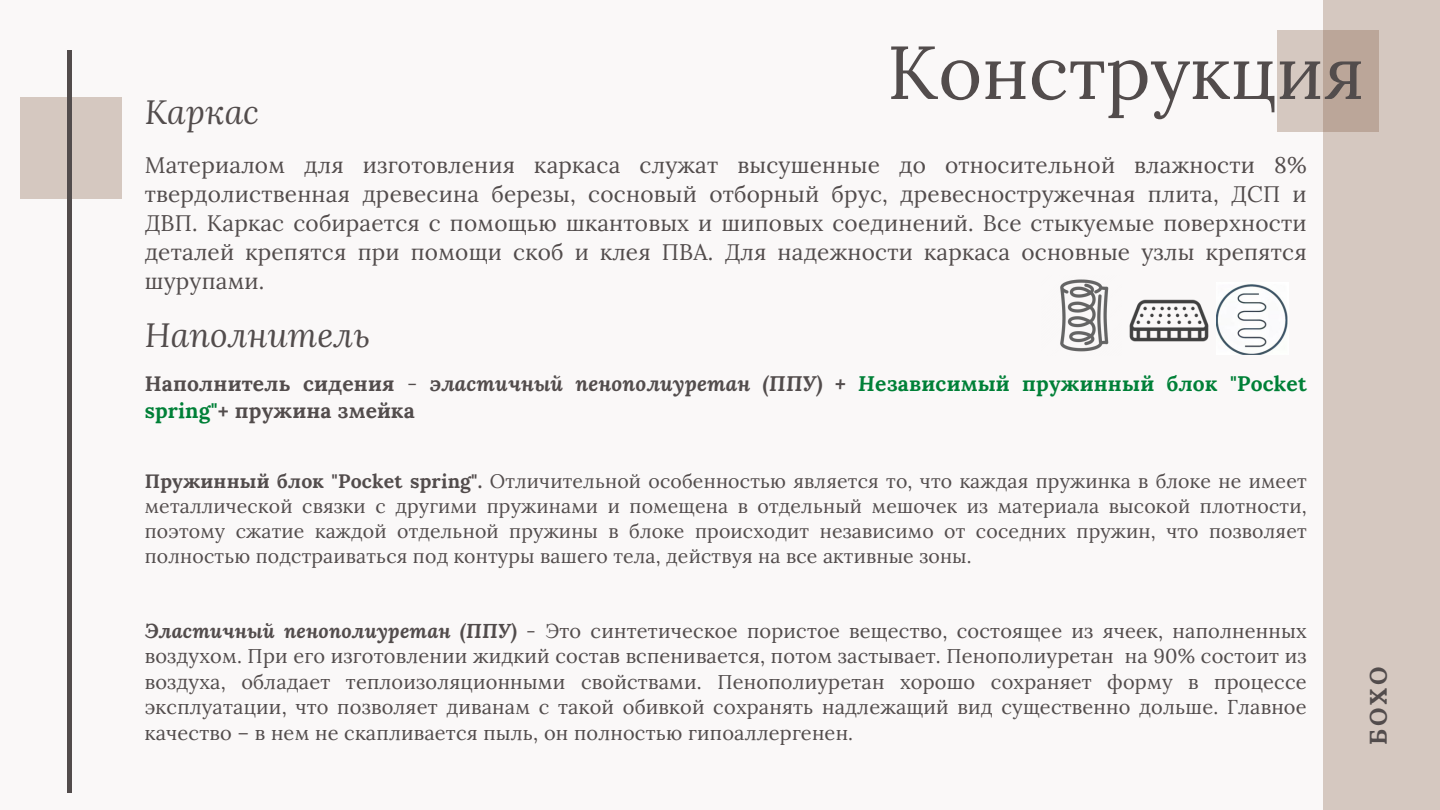
<style>
.page{position:relative;width:1440px;height:810px;background:#faf8f8}
.page>*{position:absolute;margin:0;border:0;box-sizing:border-box;transform-origin:0 0}
.t1{font:75px "Lora";color:#524c4c}
.t2{font:italic 33.6px "Lora";letter-spacing:.005em;color:#524c4c}
.t3{font:700 24px "Lora";color:#524c4c}
.t4{font:22.6px/28.9px "Lora";letter-spacing:.01em;color:#524c4c;text-align:justify}
.t5{font:700 21px/27px "Lora";letter-spacing:.01em;color:#008037}
.t6{font:20px/25.5px "Lora";letter-spacing:.01em;color:#524c4c;text-align:justify}
.t7{font:19.4px/24.8px "Lora";letter-spacing:.01em;color:#524c4c;text-align:justify}
.s1{color:#524c4c}
.s2{font-weight:400;color:#524c4c}
.s3{font-style:italic;color:#524c4c}
.s4{font-style:italic}
.s5{font-weight:700}
.s6{font-weight:700;font-style:italic}
</style>
<div class="page">
<div style="left:1323px;top:0;width:117px;height:810px;background:#d5c8c0"></div>
<svg style="left:1277px;top:30px;width:102px;height:102px;background:#c6b5aa"></svg>
<div style="left:20px;top:97px;width:102px;height:102px;background:#d5c8c0"></div>
<hr style="left:68px;top:50px;width:4px;height:743px;background:#524c4c">
<img style="left:1060px;top:279px;width:49px;height:73px">
<img style="left:1129px;top:299px;width:80px;height:43px">
<img style="left:1216px;top:284px;width:72px;height:71px">
<h2 class="t2" style="left:145px;top:89px;width:116px">Каркас</h2>
<p class="t1" style="left:887px;top:24px;width:479px">Конструкция</p>
<p class="t4" style="left:145px;top:150px;width:1163px">Материалом для изготовления каркаса служат высушенные до относительной влажности 8% твердолиственная древесина березы, сосновый отборный брус, древесностружечная плита, ДСП и ДВП. Каркас собирается с помощью шкантовых и шиповых соединений. Все стыкуемые поверхности деталей крепятся при помощи скоб и клея ПВА. Для надежности каркаса основные узлы крепятся шурупами.</p>
<p class="t2" style="left:145px;top:312px;width:227px">Наполнитель</p>
<p class="t5" style="left:145px;top:370px;width:1163px"><span class="s1">Наполнитель сидения</span> <span class="s2">-</span> <span class="s3">эластичный пенополиуретан (ППУ) +</span> <span class="s4">Н</span>езависимый пружинный блок "Pocket spring"<span class="s1">+ пружина змейка</span></p>
<h3 class="t7" style="left:145px;top:469px;width:1163px"><span class="s5">Пружинный блок "Pocket spring".</span> Отличительной особенностью является то, что каждая пружинка в блоке не имеет металлической связки с другими пружинами и помещена в отдельный мешочек из материала высокой плотности, поэтому сжатие каждой отдельной пружины в блоке происходит независимо от соседних пружин, что позволяет полностью подстраиваться под контуры вашего тела, действуя на все активные зоны.</h3>
<h1 class="t6" style="left:145px;top:618px;width:1163px"><span class="s6">Эластичный пенополиуретан (ППУ)</span> - Это синтетическое пористое вещество, состоящее из ячеек, наполненных воздухом. При его изготовлении жидкий состав вспенивается, потом застывает. Пенополиуретан на 90% состоит из воздуха, обладает теплоизоляционными свойствами. Пенополиуретан хорошо сохраняет форму в процессе эксплуатации, что позволяет диванам с такой обивкой сохранять надлежащий вид существенно дольше. Главное качество – в нем не скапливается пыль, он полностью гипоаллергенен.</h1>
<h4 class="t3" style="left:1363px;top:745px;width:80px;rotate:-90deg">БОХО</h4>
</div>
